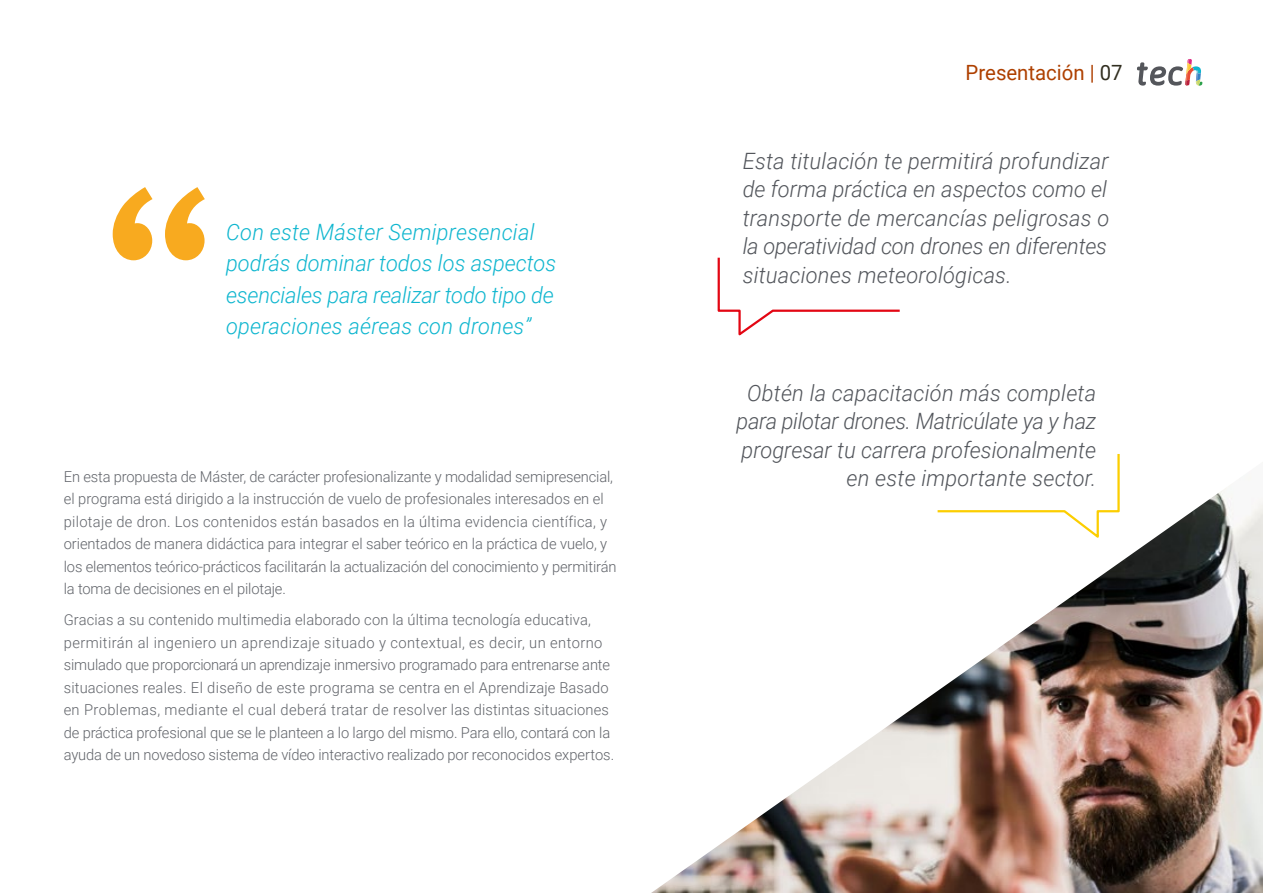
<style>
.page{position:relative;width:1263px;height:893px;background:#fff}
.page>*{position:absolute;margin:0;border:0;box-sizing:border-box;transform-origin:0 0}
.t1{font:italic 300 22.5px/28.5px "Roboto";color:#52555b;text-align:justify}
.t2{font:italic 300 22.5px/31.5px "Roboto";color:#0fb6cf}
.t3{font:21px "Roboto";color:#ae4000}
.t4{font:300 15px/22.5px "Roboto";letter-spacing:-.005em;color:#61646a}
.s1{color:#312e20}
</style>
<div class="page">
<svg style="left:1137px;top:59px;width:65px;height:27px"></svg>
<svg style="left:113px;top:187px;width:92px;height:73px"></svg>
<svg style="left:717px;top:257px;width:183px;height:79px"></svg>
<img style="left:651px;top:461px;width:612px;height:432px">
<h1 class="t2" style="left:226px;top:215px;width:332px">Con este Máster Semipresencial podrás dominar todos los aspectos esenciales para realizar todo tipo de operaciones aéreas con drones”</h1>
<p class="t4" style="left:64px;top:464px;width:554px">En esta propuesta de Máster, de carácter profesionalizante y modalidad semipresencial, el programa está dirigido a la instrucción de vuelo de profesionales interesados en el pilotaje de dron. Los contenidos están basados en la última evidencia científica, y orientados de manera didáctica para integrar el saber teórico en la práctica de vuelo, y los elementos teórico-prácticos facilitarán la actualización del conocimiento y permitirán la toma de decisiones en el pilotaje.</p>
<p class="t4" style="left:64px;top:608px;width:552px">Gracias a su contenido multimedia elaborado con la última tecnología educativa, permitirán al ingeniero un aprendizaje situado y contextual, es decir, un entorno simulado que proporcionará un aprendizaje inmersivo programado para entrenarse ante situaciones reales. El diseño de este programa se centra en el Aprendizaje Basado en Problemas, mediante el cual deberá tratar de resolver las distintas situaciones de práctica profesional que se le planteen a lo largo del mismo. Para ello, contará con la ayuda de un novedoso sistema de vídeo interactivo realizado por reconocidos expertos.</p>
<h2 class="t3" style="left:966px;top:57px;width:159px">Presentación | <span class="s1">07</span></h2>
<h1 class="t1" style="left:743px;top:146px;width:368px">Esta titulación te permitirá profundizar de forma práctica en aspectos como el transporte de mercancías peligrosas o la operatividad con drones en diferentes situaciones meteorológicas.</h1>
<h1 class="t1" style="left:737px;top:378px;width:361px;text-align:right">Obtén la capacitación más completa para pilotar drones. Matricúlate ya y haz progresar tu carrera profesionalmente en este importante sector.</h1>
</div>
